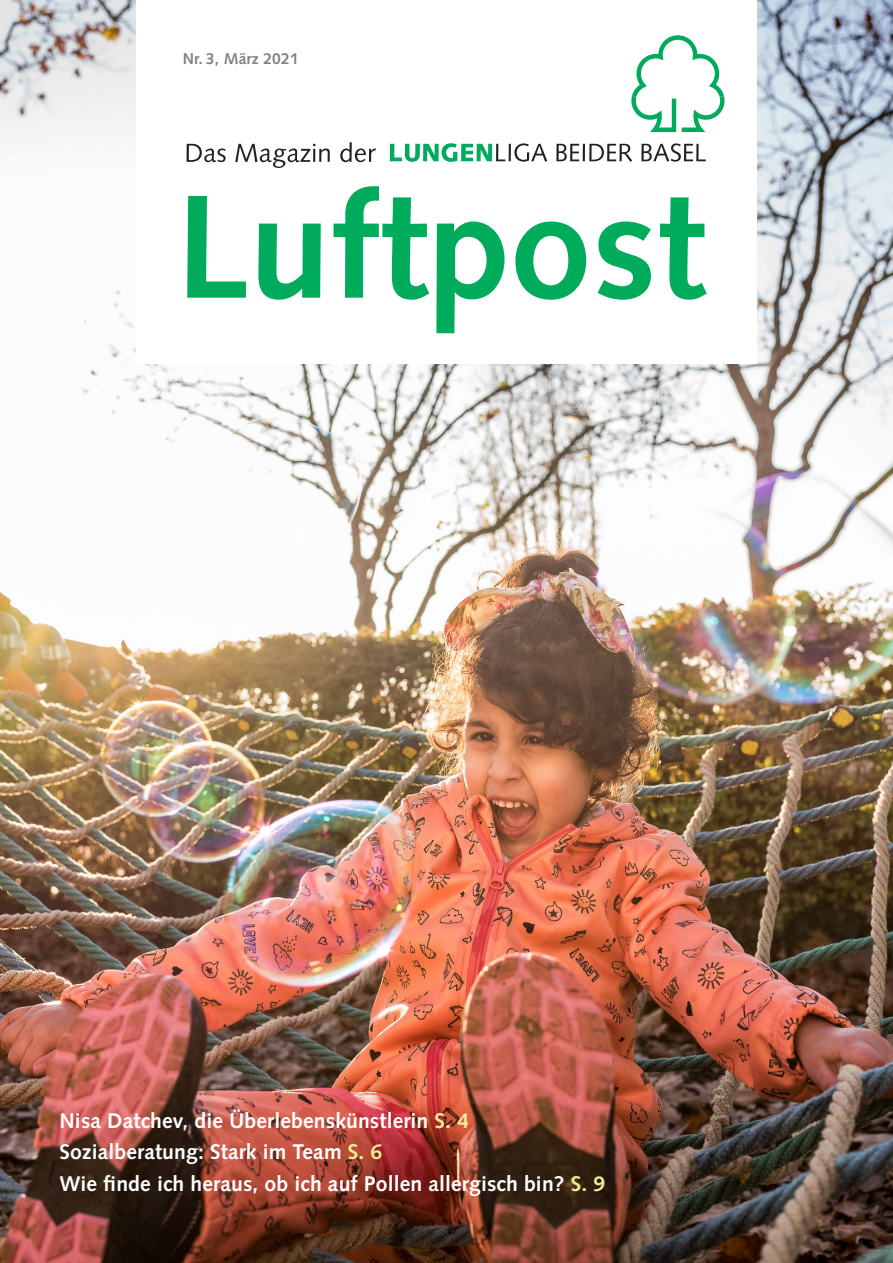
<style>
.page{position:relative;width:893px;height:1263px;background:#fff}
.page>*{position:absolute;margin:0;border:0;box-sizing:border-box;transform-origin:0 0}
.Seitenzahl{font:700 147px "Syntax";color:#00ab5b}
.Lead_11{font:700 21.3px "Syntax";letter-spacing:.005em;color:#fff}
.Untertitel_10{font:700 15.75px "Syntax";letter-spacing:.005em;color:#808285}
.s1{color:#edee99}
</style>
<div class="page">
<img style="left:0;top:0;width:893px;height:1263px">
<div style="left:136px;top:0;width:621px;height:364px;background:#fff"></div>
<svg style="left:631px;top:35px;width:93px;height:97px"></svg>
<svg style="left:390px;top:143px;width:157px;height:19px"></svg>
<svg style="left:556px;top:144px;width:76px;height:18px"></svg>
<svg style="left:641px;top:143px;width:65px;height:19px"></svg>
<svg style="left:187px;top:142px;width:189px;height:26px"></svg>
<p class="Untertitel_10" style="left:183px;top:49px;width:118px">Nr. 3, März 2021</p>
<p class="Seitenzahl" style="left:175px;top:163px;width:532px">Luftpost</p>
<p class="Lead_11" style="left:60px;top:1108px;width:411px">Nisa Datchev, die Überlebenskünstlerin <span class="s1">S. 4</span></p>
<p class="Lead_11" style="left:60px;top:1140px;width:324px">Sozialberatung: Stark im Team <span class="s1">S. 6</span></p>
<p class="Lead_11" style="left:60px;top:1172px;width:547px">Wie finde ich heraus, ob ich auf Pollen allergisch bin? <span class="s1">S. 9</span></p>
</div>
